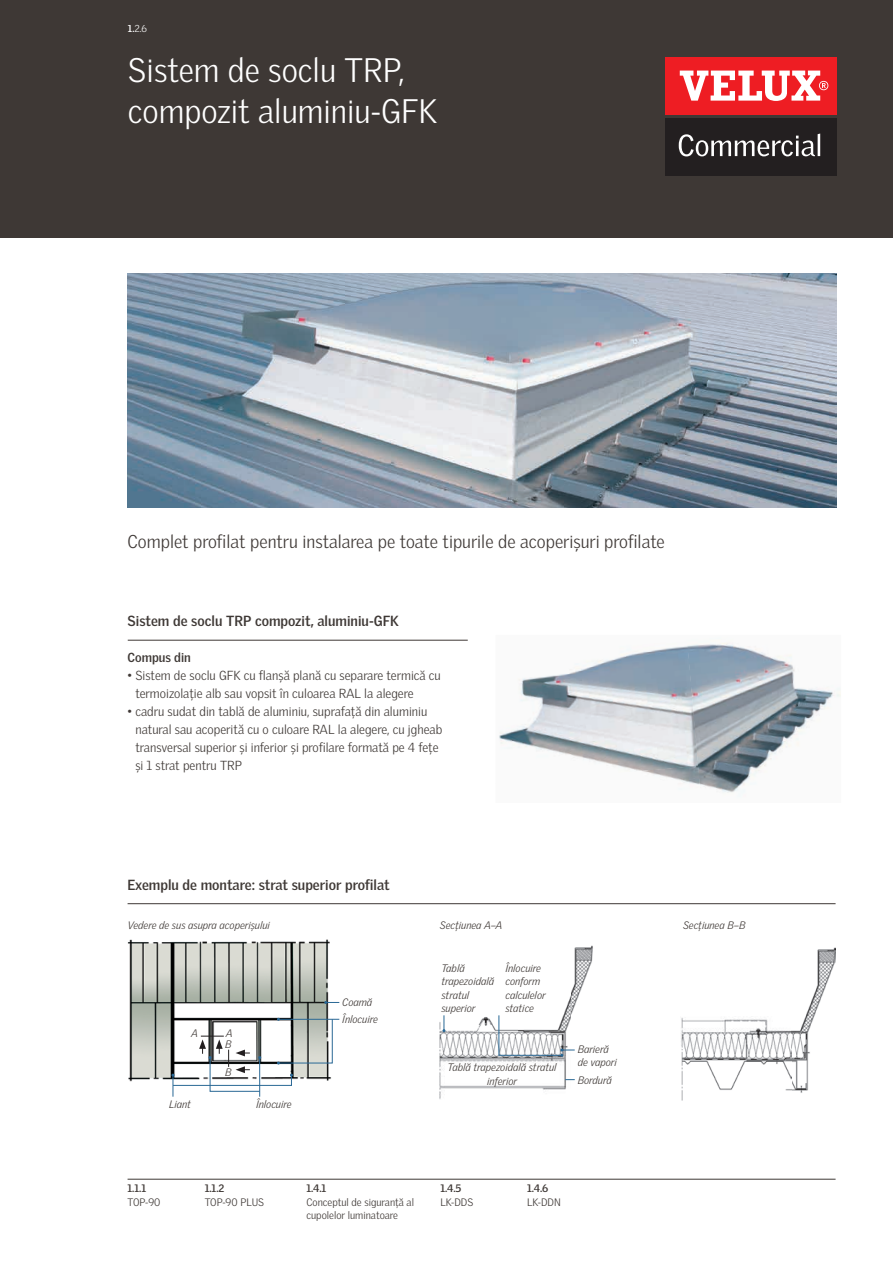
<style>
.page{position:relative;width:893px;height:1263px;background:#fff}
.page>*{position:absolute;margin:0;border:0;box-sizing:border-box;transform-origin:0 0}
.t1{font:300 33px/40.5px "Velux Gothic";color:#fff}
.t2{font:300 18px "Velux Gothic";color:#3e3835}
.t3{font:700 14.25px "Velux Gothic";color:#3e3835}
.t4{font:300 12.75px/18px "Velux Gothic";color:#3e3835}
.t5{font:700 12.75px "Velux Gothic";color:#3e3835}
.t6{font:italic 300 10.5px/13.5px "Velux Gothic";color:#3e3835}
.t7{font:300 10.5px/13.5px "Velux Gothic";color:#3e3835}
.t8{font:700 10.5px "Velux Gothic";color:#3e3835}
.t9{font:300 9.75px "Velux Gothic";color:#fff}
.s1{font-weight:700}
</style>
<div class="page">
<img style="left:128px;top:273px;width:708px;height:234px">
<img style="left:439px;top:946px;width:154px;height:153px">
<svg style="left:442px;top:1015px;width:3px;height:17px"></svg>
<svg style="left:498px;top:1015px;width:77px;height:42px"></svg>
<img style="left:127px;top:939px;width:207px;height:143px">
<hr style="left:278px;top:1019px;width:61px;height:1px;background:#296895">
<svg style="left:171px;top:1018px;width:162px;height:79px"></svg>
<svg style="left:324px;top:1001px;width:15px;height:3px"></svg>
<img style="left:681px;top:947px;width:155px;height:153px">
<hr style="left:128px;top:640px;width:340px;height:1px;background:#3e3835">
<div style="left:0;top:0;width:893px;height:237px;background:#3e3835"></div>
<div style="left:665px;top:57px;width:171px;height:57px;background:#ee1d23"></div>
<svg style="left:680px;top:71px;width:148px;height:30px"></svg>
<div style="left:665px;top:118px;width:171px;height:57px;background:#231f20"></div>
<svg style="left:679px;top:134px;width:141px;height:22px"></svg>
<img style="left:499px;top:646px;width:187px;height:120px">
<img style="left:686px;top:642px;width:155px;height:155px">
<img style="left:613px;top:766px;width:88px;height:31px">
<hr style="left:128px;top:903px;width:708px;height:1px;background:#3e3835">
<hr style="left:128px;top:1179px;width:708px;height:1px;background:#3e3835">
<p class="t9" style="left:128px;top:23px;width:20px"><span class="s1">1.</span>2.6</p>
<h1 class="t1" style="left:128px;top:50px;width:310px">Sistem de soclu TRP, compozit aluminiu-GFK</h1>
<h2 class="t2" style="left:128px;top:531px;width:539px">Complet profilat pentru instalarea pe toate tipurile de acoperișuri profilate</h2>
<p class="t3" style="left:128px;top:612px;width:273px">Sistem de soclu TRP compozit, aluminiu-GFK</p>
<p class="t5" style="left:128px;top:650px;width:65px">Compus din</p>
<p class="t4" style="left:135px;top:666px;width:307px;text-indent:-8px">• Sistem de soclu GFK cu flanșă plană cu separare termică cu termoizolaţie alb sau vopsit în culoarea RAL la alegere</p>
<p class="t4" style="left:135px;top:702px;width:308px;text-indent:-8px">• cadru sudat din tablă de aluminiu, suprafaţă din aluminiu natural sau acoperită cu o culoare RAL la alegere, cu jgheab transversal superior și inferior și profilare formată pe 4 feţe și 1 strat pentru TRP</p>
<p class="t3" style="left:128px;top:876px;width:264px">Exemplu de montare: strat superior profilat</p>
<p class="t6" style="left:128px;top:919px;width:144px">Vedere de sus asupra acoperișului</p>
<p class="t6" style="left:191px;top:1026px;width:8px">A</p>
<p class="t6" style="left:226px;top:1026px;width:8px">A</p>
<p class="t6" style="left:225px;top:1065px;width:8px">B</p>
<p class="t6" style="left:225px;top:1037px;width:8px">B</p>
<p class="t6" style="left:169px;top:1097px;width:23px">Liant</p>
<p class="t6" style="left:256px;top:1097px;width:37px">Înlocuire</p>
<p class="t6" style="left:342px;top:996px;width:31px">Coamă</p>
<p class="t6" style="left:342px;top:1012px;width:37px">Înlocuire</p>
<p class="t6" style="left:440px;top:919px;width:64px">Secţiunea A–A</p>
<p class="t6" style="left:441px;top:961px;width:54px">Tablă trapezoidală stratul superior</p>
<p class="t6" style="left:505px;top:961px;width:42px">Înlocuire conform calculelor statice</p>
<p class="t6" style="left:448px;top:1060px;width:111px;text-align:center">Tablă trapezoidală stratul inferior</p>
<p class="t6" style="left:578px;top:1042px;width:41px">Barieră de vapori</p>
<p class="t6" style="left:578px;top:1074px;width:36px">Bordură</p>
<p class="t8" style="left:128px;top:1182px;width:20px">1.1.1</p>
<p class="t7" style="left:128px;top:1195px;width:35px">TOP-90</p>
<p class="t8" style="left:205px;top:1182px;width:21px">1.1.2</p>
<p class="t7" style="left:205px;top:1195px;width:61px">TOP-90 PLUS</p>
<p class="t8" style="left:306px;top:1182px;width:21px">1.4.1</p>
<p class="t7" style="left:306px;top:1195px;width:109px">Conceptul de siguranţă al cupolelor luminatoare</p>
<p class="t8" style="left:440px;top:1182px;width:23px">1.4.5</p>
<p class="t7" style="left:440px;top:1195px;width:34px">LK-DDS</p>
<p class="t8" style="left:527px;top:1182px;width:23px">1.4.6</p>
<p class="t7" style="left:527px;top:1195px;width:35px">LK-DDN</p>
<p class="t6" style="left:683px;top:919px;width:64px">Secţiunea B–B</p>
</div>
